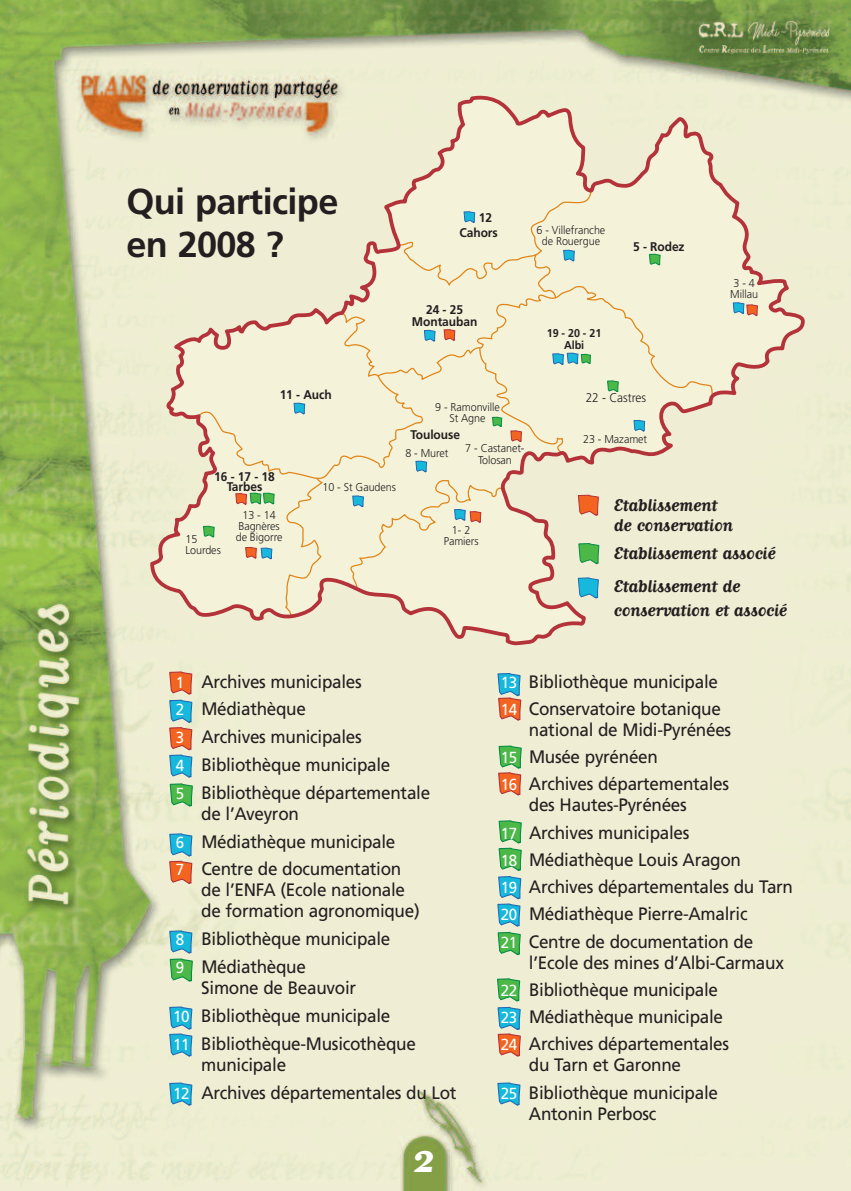
<style>
.page{position:relative;width:851px;height:1191px;background:#fff}
.page>*{position:absolute;margin:0;border:0;box-sizing:border-box;transform-origin:0 0}
.t1{font:700 48px "Matrix Script";color:#fff}
.t2{font:700 36px/43.2px "Frutiger";letter-spacing:-.015em;color:#231f20}
.t3{font:700 20px/20px "Matrix Script";letter-spacing:-.015em;color:#231f20}
.t4{font:18px/27.2px "Frutiger";letter-spacing:-.015em;color:#231f20;scale:.95 1}
.t5{font:700 12.6px/11.4px "Frutiger";letter-spacing:-.005em;color:#231f20;text-align:center;scale:.95 1}
.t6{font:300 12.6px "Frutiger";letter-spacing:-.005em;color:#231f20;scale:.95 1}
.t7{font:300 11.4px/11.4px "Frutiger";letter-spacing:-.005em;color:#231f20;text-align:center;scale:.95 1}
.t8{font:700 11.4px/11.4px "Frutiger";letter-spacing:-.005em;color:#231f20;text-align:center;scale:.95 1}
.s1{font-size:16px;color:#fff}
</style>
<div class="page">
<img style="left:0;top:0;width:850px;height:1191px">
<svg style="left:150px;top:96px;width:654px;height:549px;background:#ece6cd"></svg>
<svg style="left:732px;top:302px;width:25px;height:14px"></svg>
<svg style="left:197px;top:189px;width:516px;height:429px;background:#eee9d0"></svg>
<svg style="left:498px;top:745px;width:23px;height:51px"></svg>
<svg style="left:496px;top:819px;width:25px;height:136px;background:#72c39d"></svg>
<svg style="left:496px;top:977px;width:25px;height:80px;background:#96af8e"></svg>
<svg style="left:496px;top:1082px;width:24px;height:23px"></svg>
<svg style="left:169px;top:671px;width:24px;height:106px;background:#a1a296"></svg>
<svg style="left:169px;top:783px;width:24px;height:24px"></svg>
<svg style="left:169px;top:833px;width:24px;height:51px"></svg>
<svg style="left:169px;top:930px;width:24px;height:52px"></svg>
<svg style="left:169px;top:1006px;width:23px;height:50px"></svg>
<svg style="left:169px;top:1082px;width:23px;height:23px"></svg>
<svg style="left:497px;top:672px;width:24px;height:49px"></svg>
<h2 class="t2" style="left:126px;top:183px;width:213px">Qui participe en 2008 ?</h2>
<p class="t5" style="left:479px;top:213px;width:15px">12</p>
<p class="t5" style="left:459px;top:228px;width:42px">Cahors</p>
<p class="t5" style="left:412px;top:305px;width:70px">24 - 25<br>Montauban</p>
<p class="t7" style="left:536px;top:225px;width:74px">6 - Villefranche de Rouergue</p>
<p class="t5" style="left:633px;top:241px;width:56px">5 - Rodez</p>
<p class="t8" style="left:546px;top:328px;width:59px">19-20-21<br>Albi</p>
<p class="t7" style="left:730px;top:278px;width:31px;text-align:left">3-4<br>Millau</p>
<p class="t5" style="left:280px;top:390px;width:56px">11 - Auch</p>
<p class="t5" style="left:214px;top:472px;width:65px;line-height:10px">16-17-18<br>Tarbes</p>
<p class="t7" style="left:238px;top:510px;width:45px">13 - 14<br>Bagnères</p>
<p class="t7" style="left:185px;top:534px;width:14px">15</p>
<p class="t7" style="left:236px;top:532px;width:51px">de Bigorre</p>
<p class="t7" style="left:185px;top:545px;width:39px">Lourdes</p>
<p class="t7" style="left:322px;top:482px;width:79px">10 - St Gaudens</p>
<p class="t7" style="left:435px;top:402px;width:69px">9 - Ramonville<br>St Agne</p>
<p class="t5" style="left:410px;top:430px;width:54px">Toulouse</p>
<p class="t7" style="left:405px;top:448px;width:47px">8 - Muret</p>
<p class="t7" style="left:465px;top:443px;width:64px">7 - Castanet-<br>Tolosan</p>
<p class="t7" style="left:443px;top:525px;width:38px">1- 2<br>Pamiers</p>
<p class="t6" style="left:585px;top:393px;width:65px">22 - Castres</p>
<p class="t7" style="left:583px;top:434px;width:69px">23 - Mazamet</p>
<p class="t3" style="left:613px;top:494px;width:121px">Etablissement de conservation</p>
<p class="t3" style="left:613px;top:536px;width:163px;line-height:32.6px">Etablissement associé<br>Etablissement de</p>
<p class="t3" style="left:613px;top:599px;width:175px">conservation et associé</p>
<p class="t4" style="left:176px;top:668px;width:269px;line-height:27.8px"><span class="s1">1</span> Archives municipales<br><span class="s1">2</span> Médiathèque<br><span class="s1">3</span> Archives municipales<br><span class="s1">4</span> Bibliothèque municipale<br><span class="s1">5</span> Bibliothèque départementale</p>
<p class="t4" style="left:176px;top:801px;width:239px;line-height:27.8px;text-indent:25px">de l’Aveyron<br><span class="s1">6</span> Médiathèque municipale<br><span class="s1">7</span> Centre de documentation</p>
<p class="t4" style="left:201px;top:881px;width:231px;line-height:21px">de l’ENFA (Ecole nationale de formation agronomique)</p>
<p class="t4" style="left:176px;top:926px;width:227px;line-height:27.8px"><span class="s1">8</span> Bibliothèque municipale<br><span class="s1">9</span> Médiathèque</p>
<p class="t4" style="left:173px;top:975px;width:257px;line-height:27.8px;text-indent:28px">Simone de Beauvoir<br><span class="s1">10</span> Bibliothèque municipale<br><span class="s1">11</span> Bibliothèque-Musicothèque</p>
<p class="t4" style="left:173px;top:1052px;width:300px;line-height:27.8px;text-indent:28px">municipale<br><span class="s1">12</span> Archives départementales du Lot</p>
<h1 class="t1" style="left:413px;top:1127px;width:24px">2</h1>
<p class="t4" style="left:500px;top:669px;width:233px"><span class="s1">13</span> Bibliothèque municipale<br><span class="s1">14</span> Conservatoire botanique</p>
<p class="t4" style="left:500px;top:717px;width:244px;text-indent:28px">national de Midi-Pyrénées<br><span class="s1">15</span> Musée pyrénéen<br><span class="s1">16</span> Archives départementales</p>
<p class="t4" style="left:500px;top:793px;width:309px;text-indent:28px">des Hautes-Pyrénées<br><span class="s1">17</span> Archives municipales<br><span class="s1">18</span> Médiathèque Louis Aragon<br><span class="s1">19</span> Archives départementales du Tarn<br><span class="s1">20</span> Médiathèque Pierre-Amalric<br><span class="s1">21</span> Centre de documentation de</p>
<p class="t4" style="left:500px;top:950px;width:299px;text-indent:28px">l’Ecole des mines d’Albi-Carmaux<br><span class="s1">22</span> Bibliothèque municipale<br><span class="s1">23</span> Médiathèque municipale<br><span class="s1">24</span> Archives départementales</p>
<p class="t4" style="left:500px;top:1052px;width:230px;text-align:center">du Tarn et Garonne<br><span class="s1">25</span> Bibliothèque municipale</p>
<p class="t4" style="left:529px;top:1101px;width:136px">Antonin Perbosc</p>
</div>
